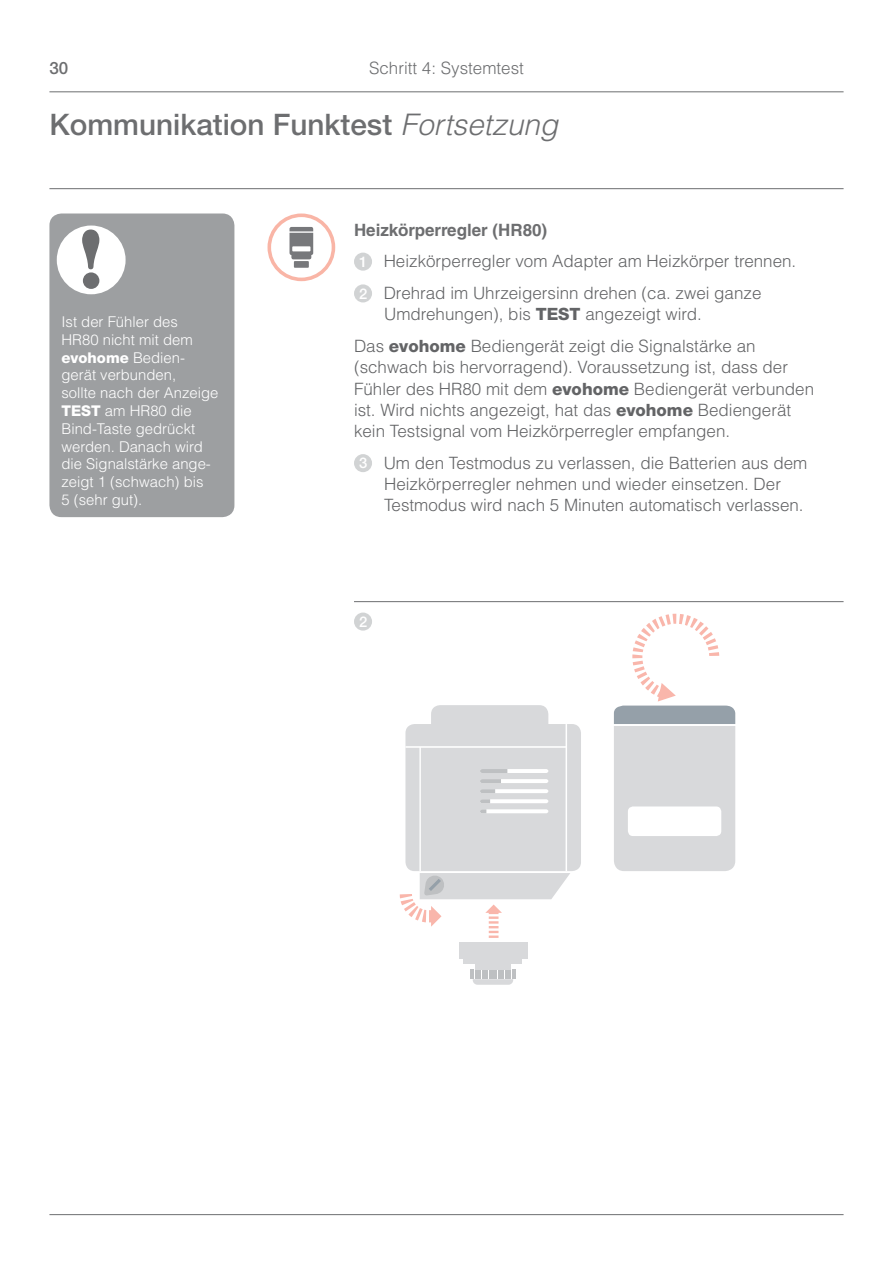
<style>
.page{position:relative;width:893px;height:1263px;background:#fff}
.page>*{position:absolute;margin:0;border:0;box-sizing:border-box;transform-origin:0 0}
.t1{font:76.35px "Stencil Std";color:#6d6e70}
.t2{font:500 29.7px "Helvetica Neue";color:#6d6e70}
.t3{font:300 16.95px/21.1px "Helvetica LT Std";color:#636466}
.t4{font:300 16.95px "Helvetica LT Std";color:#6d6e70}
.t5{font:500 16.95px "Helvetica Neue";color:#6d6e70}
.t6{font:300 14.85px/17.9px "Helvetica LT Std";color:#fff}
.t7{font:800 14.85px "Helvetica Neue";color:#fff}
.t8{font:500 14.7px "Helvetica Neue";color:#fff}
.s1{font-family:"Helvetica LT Std";font-weight:300;font-style:italic}
.s2{font-family:"Helvetica LT Std";font-weight:300}
.s3{font-family:"Helvetica Neue";font-weight:800}
.s4{font-weight:700;color:#6d6e70}
.s5{font-family:"Helvetica Neue";font-weight:500;font-size:14.7px;color:#fff}
</style>
<div class="page">
<div style="left:354px;top:253px;width:18px;height:18px;background:#d1d3d4;border-radius:50%"></div>
<div style="left:354px;top:284px;width:18px;height:18px;background:#d1d3d4;border-radius:50%"></div>
<div style="left:354px;top:454px;width:18px;height:18px;background:#d1d3d4;border-radius:50%"></div>
<svg style="left:267px;top:214px;width:68px;height:67px"></svg>
<div style="left:49px;top:214px;width:185px;height:303px;background:#9d9fa1;border-radius:12px"></div>
<div style="left:57px;top:226px;width:69px;height:68px;background:#fff;border-radius:50%"></div>
<hr style="left:354px;top:601px;width:489px;height:1px;background:#6d6e70">
<div style="left:354px;top:613px;width:18px;height:18px;background:#d1d3d4;border-radius:50%"></div>
<div style="left:405px;top:724px;width:176px;height:147px;background:#d8d9db;border-radius:9px"></div>
<hr style="left:480px;top:769px;width:68px;height:4px;background:#fff;border-radius:2px">
<hr style="left:480px;top:779px;width:68px;height:4px;background:#fff;border-radius:2px">
<hr style="left:480px;top:789px;width:68px;height:4px;background:#fff;border-radius:2px">
<hr style="left:480px;top:799px;width:68px;height:4px;background:#fff;border-radius:2px">
<svg style="left:480px;top:809px;width:68px;height:4px"></svg>
<div style="left:431px;top:705px;width:117px;height:19px;background:#d8d9db"></div>
<hr style="left:405px;top:746px;width:161px;height:2px;background:#fff">
<hr style="left:565px;top:724px;width:2px;height:147px;background:#fff">
<hr style="left:419px;top:747px;width:2px;height:124px;background:#fff">
<svg style="left:480px;top:809px;width:6px;height:4px"></svg>
<svg style="left:480px;top:799px;width:10px;height:4px"></svg>
<svg style="left:480px;top:789px;width:15px;height:4px"></svg>
<svg style="left:480px;top:779px;width:21px;height:4px"></svg>
<svg style="left:480px;top:769px;width:27px;height:4px"></svg>
<svg style="left:470px;top:969px;width:45px;height:16px"></svg>
<div style="left:475px;top:962px;width:36px;height:7px;background:#d8d9db"></div>
<div style="left:464px;top:943px;width:58px;height:21px;background:#d8d9db"></div>
<div style="left:512px;top:943px;width:15px;height:16px;background:#d8d9db"></div>
<div style="left:458px;top:943px;width:16px;height:16px;background:#d8d9db"></div>
<svg style="left:399px;top:873px;width:171px;height:65px"></svg>
<svg style="left:614px;top:613px;width:121px;height:258px"></svg>
<hr style="left:49px;top:188px;width:794px;height:1px;background:#6d6e70">
<hr style="left:49px;top:1214px;width:794px;height:1px;background:#6d6e70">
<hr style="left:49px;top:92px;width:794px;height:1px;background:#6d6e70">
<p class="t5" style="left:49px;top:62px;width:20px">30</p>
<p class="t4" style="left:369px;top:61px;width:156px">Schritt 4: Systemtest</p>
<h2 class="t2" style="left:49px;top:114px;width:510px">Kommunikation Funktest <span class="s1">Fortsetzung</span></h2>
<h1 class="t1" style="left:76px;top:217px;width:30px">!</h1>
<p class="t6" style="left:61px;top:314px;width:133px">Ist der Fühler des<br>HR80 nicht mit dem</p>
<p class="t7" style="left:61px;top:352px;width:125px">evohome <span class="s2">Bedien-</span></p>
<p class="t6" style="left:61px;top:367px;width:158px">gerät verbunden,<br>sollte nach der Anzeige<br><span class="s3">TEST</span> am HR80 die<br>Bind-Taste gedrückt werden. Danach wird die Signalstärke ange&shy;zeigt 1 (schwach) bis<br>5 (sehr gut).</p>
<p class="t3" style="left:354px;top:215px;width:444px;line-height:31.8px"><span class="s4">Heizkörperregler (HR80)<br></span><span class="s5">1</span> Heizkörperregler vom Adapter am Heizkörper trennen.<br><span class="s5">2</span> Drehrad im Uhrzeigersinn drehen (ca. zwei ganze</p>
<p class="t3" style="left:354px;top:300px;width:403px;line-height:31.8px;text-indent:30px">Umdrehungen), bis <span class="s3">TEST</span> angezeigt wird.<br>Das <span class="s3">evohome</span> Bediengerät zeigt die Signalstärke an</p>
<p class="t3" style="left:354px;top:358px;width:461px">(schwach bis hervorragend). Voraussetzung ist, dass der Fühler des HR80 mit dem <span class="s3">evohome</span> Bediengerät verbunden ist. Wird nichts angezeigt, hat das <span class="s3">evohome</span> Bediengerät kein Testsignal vom Heizkörperregler empfangen.</p>
<p class="t3" style="left:384px;top:454px;width:425px;text-indent:-25px"><span class="s5">3</span> Um den Testmodus zu verlassen, die Batterien aus dem<br>Heizkörperregler nehmen und wieder einsetzen. Der<br>Testmodus wird nach 5 Minuten automatisch verlassen.</p>
<p class="t8" style="left:359px;top:616px;width:10px">2</p>
</div>
